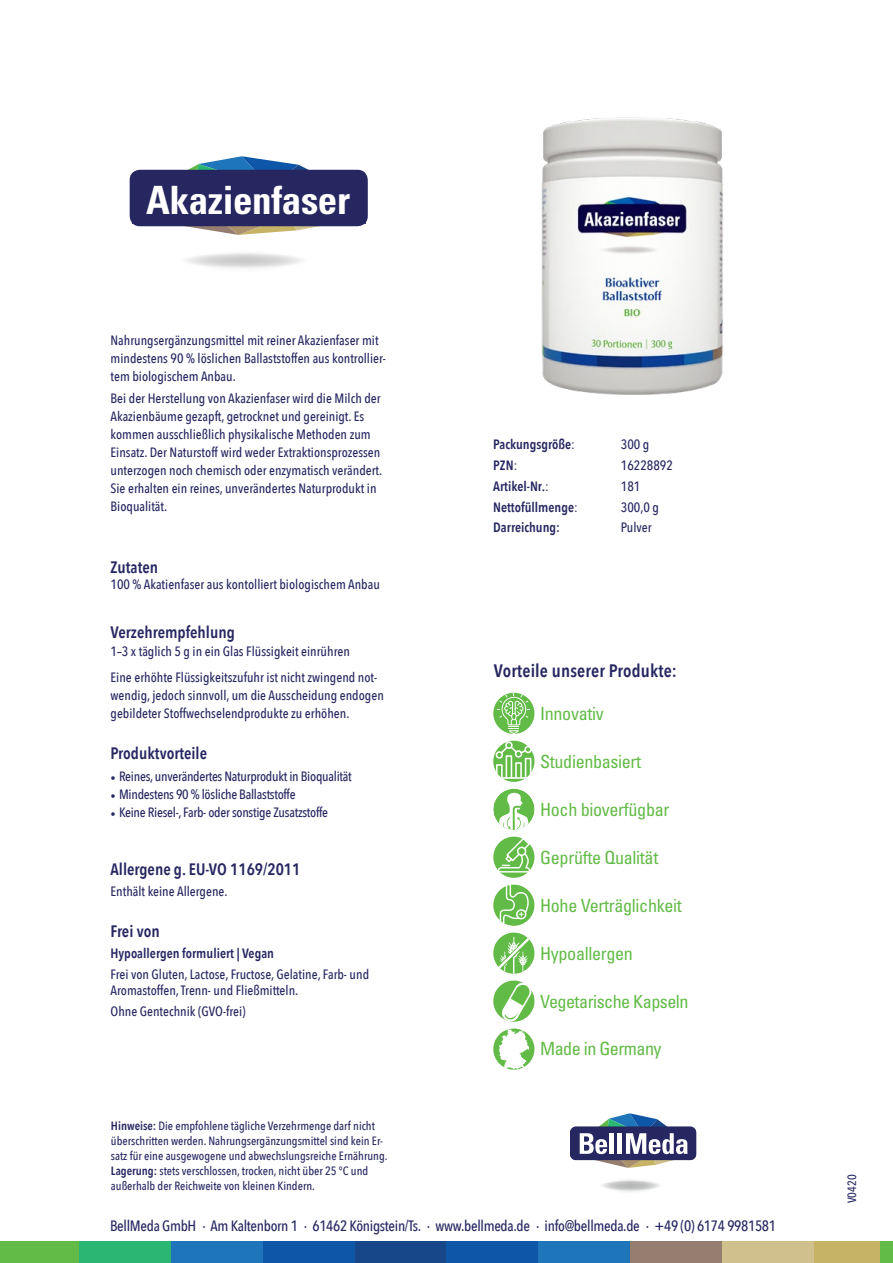
<style>
.page{position:relative;width:893px;height:1263px;background:#fff}
.page>*{position:absolute;margin:0;border:0;box-sizing:border-box;transform-origin:0 0}
.t1{font:700 condensed 39px "Univers LT";letter-spacing:-.01em;color:#fff}
.t2{font:condensed 18.15px "Univers LT";letter-spacing:-.02em;color:#62bb46}
.t3{font:600 18px "Avenir Next Condensed";letter-spacing:.01em;color:#262761}
.t4{font:600 16.5px "Avenir Next Condensed";color:#262761}
.t5{font:500 15px "Avenir Next Condensed";letter-spacing:-.02em;color:#262761}
.t6{font:500 13.5px/18px "Avenir Next Condensed";color:#262761}
.t7{font:500 13.5px "Avenir Next Condensed";letter-spacing:-.02em;color:#262761}
.t8{font:600 13.5px "Avenir Next Condensed";color:#262761}
.t9{font:500 12px/15px "Avenir Next Condensed";color:#262761}
.s1{font-family:"Minion Pro";font-weight:400}
.s2{font-weight:600}
.s3{font-weight:500}
</style>
<div class="page">
<div style="left:0;top:1242px;width:79px;height:21px;background:#62bb46"></div>
<div style="left:79px;top:1242px;width:92px;height:21px;background:#2bb673"></div>
<div style="left:171px;top:1242px;width:92px;height:21px;background:#1e75ba"></div>
<div style="left:263px;top:1242px;width:92px;height:21px;background:#0e56a7"></div>
<div style="left:355px;top:1242px;width:91px;height:21px;background:#174788"></div>
<div style="left:446px;top:1242px;width:92px;height:21px;background:#0e56a7"></div>
<div style="left:538px;top:1242px;width:92px;height:21px;background:#1e75ba"></div>
<div style="left:630px;top:1242px;width:92px;height:21px;background:#957e70"></div>
<div style="left:722px;top:1242px;width:92px;height:21px;background:#cfc08e"></div>
<div style="left:814px;top:1242px;width:79px;height:21px;background:#c6b365"></div>
<div style="left:601px;top:1177px;width:59px;height:17px;background:#fbfbfc;border-radius:50%"></div>
<svg style="left:598px;top:1180px;width:65px;height:11px"></svg>
<div style="left:570px;top:1127px;width:126px;height:33px;background:#262761;border-radius:6px"></div>
<svg style="left:580px;top:1113px;width:107px;height:55px"></svg>
<div style="left:880px;top:1242px;width:13px;height:21px;background:#62bb46"></div>
<svg style="left:493px;top:1028px;width:41px;height:42px"></svg>
<div style="left:493px;top:932px;width:41px;height:42px;background:#62bb46;border-radius:50%"></div>
<svg style="left:498px;top:937px;width:31px;height:37px"></svg>
<div style="left:493px;top:885px;width:41px;height:41px;background:#62bb46;border-radius:50%"></div>
<svg style="left:500px;top:885px;width:29px;height:38px"></svg>
<div style="left:493px;top:693px;width:41px;height:41px;background:#62bb46;border-radius:50%"></div>
<svg style="left:497px;top:693px;width:33px;height:41px"></svg>
<div style="left:493px;top:837px;width:41px;height:41px;background:#62bb46;border-radius:50%"></div>
<svg style="left:497px;top:836px;width:34px;height:37px"></svg>
<svg style="left:493px;top:980px;width:41px;height:42px"></svg>
<svg style="left:499px;top:981px;width:34px;height:89px"></svg>
<div style="left:493px;top:741px;width:41px;height:41px;background:#62bb46;border-radius:50%"></div>
<svg style="left:493px;top:741px;width:41px;height:38px"></svg>
<div style="left:493px;top:789px;width:41px;height:41px;background:#62bb46;border-radius:50%"></div>
<svg style="left:499px;top:793px;width:29px;height:37px"></svg>
<svg style="left:132px;top:156px;width:233px;height:79px"></svg>
<div style="left:130px;top:170px;width:238px;height:56px;background:#262761;border-radius:10px"></div>
<img style="left:541px;top:117px;width:182px;height:278px">
<h1 class="t1" style="left:146px;top:176px;width:205px">Akazienfaser</h1>
<p class="t6" style="left:111px;top:331px;width:277px">Nahrungsergänzungsmittel mit reiner Akazienfaser mit mindestens 90 % löslichen Ballaststoffen aus kontrollier&shy;tem biologischem Anbau.</p>
<p class="t6" style="left:111px;top:390px;width:273px">Bei der Herstellung von Akazienfaser wird die Milch der Akazienbäume gezapft, getrocknet und gereinigt. Es kommen ausschließlich physikalische Methoden zum Einsatz. Der Naturstoff wird weder Extraktionsprozessen unterzogen noch chemisch oder enzymatisch verändert.<br>Sie erhalten ein reines, unverändertes Naturprodukt in Bioqualität.</p>
<p class="t4" style="left:111px;top:553px;width:49px">Zutaten</p>
<p class="t6" style="left:111px;top:576px;width:271px">100 % Akatienfaser aus kontolliert biologischem Anbau</p>
<p class="t4" style="left:111px;top:617px;width:126px">Verzehrempfehlung</p>
<p class="t6" style="left:111px;top:637px;width:268px;line-height:26.5px">1–3 x täglich 5 g in ein Glas Flüssigkeit einrühren<br>Eine erhöhte Flüssigkeitszufuhr ist nicht zwingend not-</p>
<p class="t6" style="left:111px;top:686px;width:275px">wendig, jedoch sinnvoll, um die Ausscheidung endogen gebildeter Stoffwechselendprodukte zu erhöhen.</p>
<p class="t4" style="left:111px;top:738px;width:98px">Produktvorteile</p>
<p class="t7" style="left:111px;top:768px;width:243px"><span class="s1">•</span> Reines, unverändertes Naturprodukt in Bioqualität</p>
<p class="t7" style="left:111px;top:786px;width:187px"><span class="s1">•</span> Mindestens 90 % lösliche Ballaststoffe</p>
<p class="t7" style="left:111px;top:804px;width:219px"><span class="s1">•</span> Keine Riesel-, Farb- oder sonstige Zusatzstoffe</p>
<p class="t4" style="left:111px;top:855px;width:191px">Allergene g. EU-VO 1169/2011</p>
<p class="t6" style="left:111px;top:882px;width:119px">Enthält keine Allergene.</p>
<p class="t4" style="left:111px;top:917px;width:51px">Frei von</p>
<p class="t8" style="left:111px;top:941px;width:165px">Hypoallergen formuliert | Vegan</p>
<p class="t6" style="left:111px;top:966px;width:260px;line-height:16.5px">Frei von Gluten, Lactose, Fructose, Gelatine, Farb- und<br>Aromastoffen, Trenn- und Fließmitteln.</p>
<p class="t6" style="left:111px;top:1002px;width:137px">Ohne Gentechnik (GVO-frei)</p>
<p class="t9" style="left:111px;top:1118px;width:278px"><span class="s2">Hinweise:</span> Die empfohlene tägliche Verzehrmenge darf nicht überschritten werden. Nahrungsergänzungsmittel sind kein Er&shy;satz für eine ausgewogene und abwechslungsreiche Ernährung.<br><span class="s2">Lagerung:</span> stets verschlossen, trocken, nicht über 25 °C und außerhalb der Reichweite von kleinen Kindern.</p>
<p class="t8" style="left:493px;top:433px;width:83px">Packungsgröße<span class="s3">:</span></p>
<p class="t6" style="left:621px;top:436px;width:30px">300 g</p>
<p class="t8" style="left:493px;top:454px;width:26px">PZN<span class="s3">:</span></p>
<p class="t6" style="left:621px;top:456px;width:54px">16228892</p>
<p class="t8" style="left:493px;top:474px;width:57px">Artikel-Nr.<span class="s3">:</span></p>
<p class="t6" style="left:621px;top:477px;width:21px">181</p>
<p class="t8" style="left:493px;top:495px;width:86px">Nettofüllmenge<span class="s3">:</span></p>
<p class="t6" style="left:621px;top:498px;width:40px">300,0 g</p>
<p class="t8" style="left:493px;top:516px;width:68px">Darreichung:</p>
<p class="t6" style="left:621px;top:519px;width:32px">Pulver</p>
<h3 class="t3" style="left:494px;top:655px;width:185px">Vorteile unserer Produkte:</h3>
<h2 class="t2" style="left:540px;top:702px;width:65px">Innovativ</h2>
<h2 class="t2" style="left:540px;top:750px;width:103px">Studienbasiert</h2>
<h2 class="t2" style="left:540px;top:798px;width:131px">Hoch bioverfügbar</h2>
<h2 class="t2" style="left:540px;top:846px;width:120px">Geprüfte Qualität</h2>
<h2 class="t2" style="left:540px;top:894px;width:143px">Hohe Verträglichkeit</h2>
<h2 class="t2" style="left:540px;top:942px;width:94px">Hypoallergen</h2>
<h2 class="t2" style="left:540px;top:990px;width:150px">Vegetarische Kapseln</h2>
<h2 class="t2" style="left:540px;top:1037px;width:123px">Made in Germany</h2>
<p class="t5" style="left:110px;top:1216px;width:668px">BellMeda GmbH · Am Kaltenborn 1 · 61462 Königstein/Ts. · www.bellmeda.de · info@bellmeda.de · +49 (0) 6174 9981581</p>
<p class="t9" style="left:845px;top:1203px;width:30px;rotate:-90deg">V0420</p>
</div>
